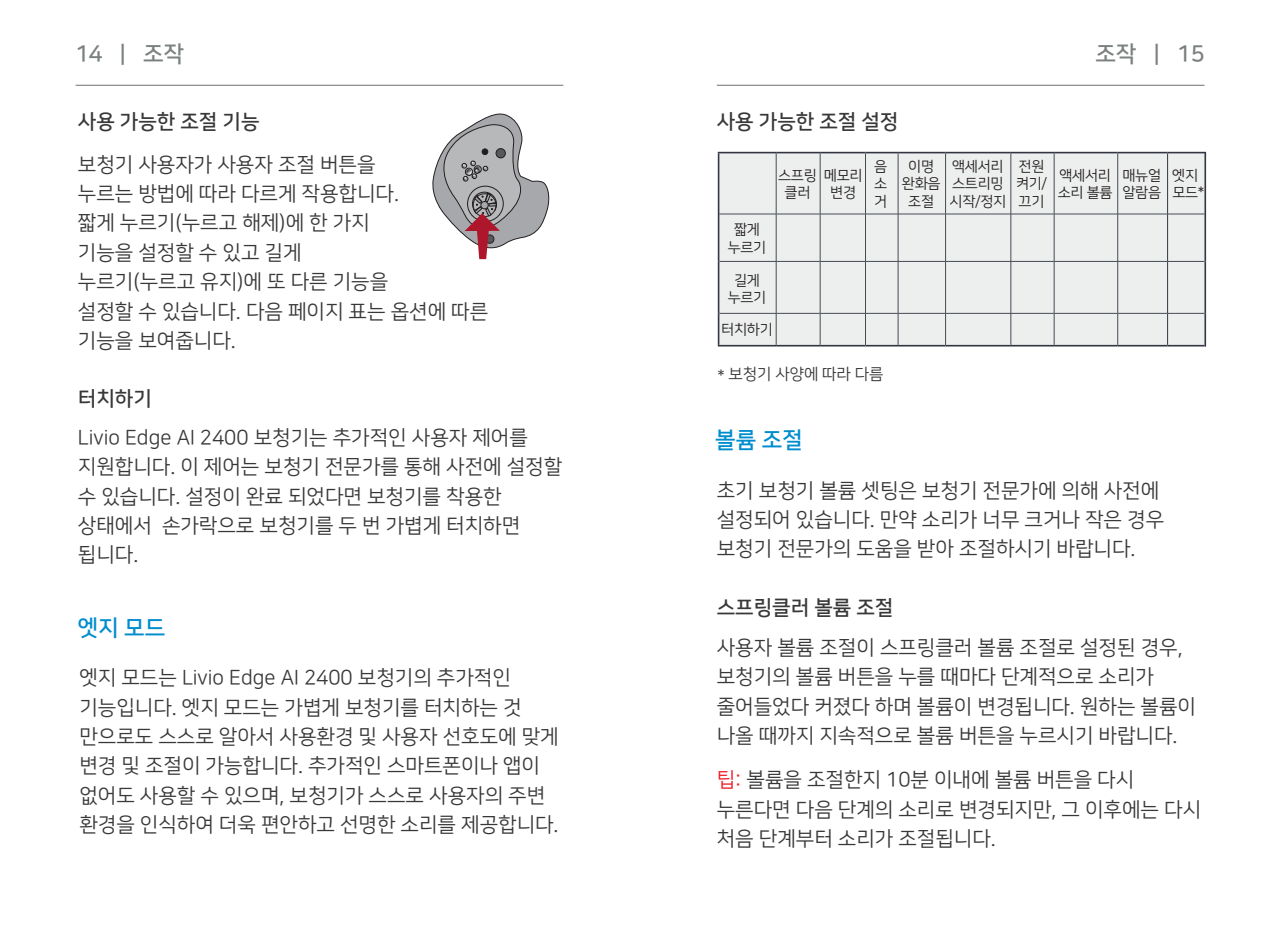
<style>
.page{position:relative;width:1276px;height:925px;background:#fff}
.page>*{position:absolute;margin:0;border:0;box-sizing:border-box;transform-origin:0 0}
.t1{font:22.5px "Nanum Square B";color:#7b8080}
.t2{font:22.5px "Nanum Square B";letter-spacing:-.005em;color:#008dce}
.t3{font:20.25px/29.2px "Nanum Square R";color:#383839}
.t4{font:20.25px "Nanum Square B";color:#383839}
.t5{font:15.75px "Nanum Square R";letter-spacing:-.005em;color:#383839}
.t6{font:14.4px/17.3px "Nanum Square R";letter-spacing:-.02em;color:#231f20;text-align:center}
.s1{font-family:"Nanum Square B"}
.s2{color:#ee1d23}
</style>
<div class="page">
<hr style="left:76px;top:85px;width:487px;height:1px;background:#7b8080">
<hr style="left:717px;top:85px;width:487px;height:1px;background:#7b8080">
<svg style="left:432px;top:114px;width:117px;height:145px"></svg>
<div style="left:719px;top:153px;width:485px;height:192px;background:#edeeee"></div>
<hr style="left:776px;top:153px;width:1px;height:61px;background:#464b54">
<hr style="left:820px;top:153px;width:1px;height:61px;background:#464b54">
<hr style="left:865px;top:153px;width:1px;height:61px;background:#464b54">
<hr style="left:897px;top:153px;width:1px;height:61px;background:#464b54">
<hr style="left:719px;top:214px;width:57px;height:1px;background:#464b54">
<hr style="left:776px;top:214px;width:44px;height:1px;background:#464b54">
<hr style="left:776px;top:214px;width:1px;height:47px;background:#464b54">
<hr style="left:820px;top:214px;width:45px;height:1px;background:#464b54">
<hr style="left:820px;top:214px;width:1px;height:47px;background:#464b54">
<hr style="left:898px;top:214px;width:47px;height:1px;background:#464b54">
<hr style="left:1010px;top:214px;width:44px;height:1px;background:#464b54">
<hr style="left:1054px;top:214px;width:64px;height:1px;background:#464b54">
<hr style="left:719px;top:261px;width:57px;height:1px;background:#464b54">
<hr style="left:776px;top:261px;width:44px;height:1px;background:#464b54">
<hr style="left:776px;top:262px;width:1px;height:51px;background:#464b54">
<hr style="left:820px;top:261px;width:45px;height:1px;background:#464b54">
<hr style="left:820px;top:262px;width:1px;height:51px;background:#464b54">
<hr style="left:865px;top:262px;width:1px;height:51px;background:#464b54">
<hr style="left:898px;top:261px;width:47px;height:1px;background:#464b54">
<hr style="left:897px;top:262px;width:1px;height:51px;background:#464b54">
<hr style="left:1010px;top:261px;width:44px;height:1px;background:#464b54">
<hr style="left:1054px;top:261px;width:64px;height:1px;background:#464b54">
<hr style="left:719px;top:313px;width:57px;height:1px;background:#464b54">
<hr style="left:776px;top:313px;width:44px;height:1px;background:#464b54">
<hr style="left:776px;top:314px;width:1px;height:31px;background:#464b54">
<hr style="left:820px;top:313px;width:45px;height:1px;background:#464b54">
<hr style="left:820px;top:314px;width:1px;height:31px;background:#464b54">
<hr style="left:897px;top:314px;width:1px;height:31px;background:#464b54">
<hr style="left:945px;top:313px;width:66px;height:1px;background:#464b54">
<hr style="left:865px;top:214px;width:33px;height:1px;background:#464b54">
<hr style="left:865px;top:214px;width:1px;height:47px;background:#464b54">
<hr style="left:897px;top:214px;width:1px;height:47px;background:#464b54">
<hr style="left:945px;top:214px;width:66px;height:1px;background:#464b54">
<hr style="left:1117px;top:214px;width:50px;height:1px;background:#464b54">
<hr style="left:1167px;top:214px;width:37px;height:1px;background:#464b54">
<hr style="left:865px;top:261px;width:33px;height:1px;background:#464b54">
<hr style="left:945px;top:261px;width:66px;height:1px;background:#464b54">
<hr style="left:1117px;top:261px;width:50px;height:1px;background:#464b54">
<hr style="left:1167px;top:261px;width:37px;height:1px;background:#464b54">
<hr style="left:865px;top:313px;width:33px;height:1px;background:#464b54">
<hr style="left:865px;top:314px;width:1px;height:31px;background:#464b54">
<hr style="left:898px;top:313px;width:47px;height:1px;background:#464b54">
<hr style="left:1010px;top:313px;width:44px;height:1px;background:#464b54">
<hr style="left:1054px;top:313px;width:63px;height:1px;background:#464b54">
<hr style="left:1118px;top:313px;width:49px;height:1px;background:#464b54">
<hr style="left:1167px;top:313px;width:37px;height:1px;background:#464b54">
<hr style="left:1117px;top:153px;width:1px;height:61px;background:#464b54">
<hr style="left:1117px;top:262px;width:1px;height:51px;background:#464b54">
<hr style="left:1117px;top:313px;width:1px;height:32px;background:#464b54">
<hr style="left:1117px;top:214px;width:1px;height:47px;background:#464b54">
<hr style="left:1053px;top:153px;width:1px;height:61px;background:#464b54">
<hr style="left:1053px;top:214px;width:1px;height:47px;background:#464b54">
<hr style="left:1053px;top:262px;width:1px;height:51px;background:#464b54">
<hr style="left:1053px;top:313px;width:1px;height:32px;background:#464b54">
<hr style="left:1010px;top:153px;width:1px;height:61px;background:#464b54">
<hr style="left:1010px;top:262px;width:1px;height:51px;background:#464b54">
<hr style="left:1010px;top:214px;width:1px;height:47px;background:#464b54">
<hr style="left:1010px;top:314px;width:1px;height:31px;background:#464b54">
<hr style="left:945px;top:153px;width:1px;height:61px;background:#464b54">
<hr style="left:945px;top:262px;width:1px;height:51px;background:#464b54">
<hr style="left:945px;top:214px;width:1px;height:47px;background:#464b54">
<hr style="left:945px;top:314px;width:1px;height:31px;background:#464b54">
<hr style="left:718px;top:152px;width:58px;height:1px;background:#323640">
<hr style="left:776px;top:152px;width:44px;height:1px;background:#323640">
<hr style="left:820px;top:152px;width:45px;height:1px;background:#323640">
<hr style="left:865px;top:152px;width:33px;height:1px;background:#323640">
<hr style="left:898px;top:152px;width:47px;height:1px;background:#323640">
<hr style="left:945px;top:152px;width:66px;height:1px;background:#323640">
<hr style="left:1011px;top:152px;width:43px;height:1px;background:#323640">
<hr style="left:1054px;top:152px;width:63px;height:1px;background:#323640">
<hr style="left:1117px;top:152px;width:50px;height:1px;background:#323640">
<hr style="left:1167px;top:152px;width:38px;height:1px;background:#323640">
<hr style="left:718px;top:345px;width:58px;height:1px;background:#323640">
<hr style="left:776px;top:345px;width:44px;height:1px;background:#323640">
<hr style="left:820px;top:345px;width:45px;height:1px;background:#323640">
<hr style="left:945px;top:345px;width:66px;height:1px;background:#323640">
<hr style="left:865px;top:345px;width:33px;height:1px;background:#323640">
<hr style="left:898px;top:345px;width:47px;height:1px;background:#323640">
<hr style="left:1011px;top:345px;width:43px;height:1px;background:#323640">
<hr style="left:1054px;top:345px;width:63px;height:1px;background:#323640">
<hr style="left:1117px;top:345px;width:50px;height:1px;background:#323640">
<hr style="left:1167px;top:345px;width:37px;height:1px;background:#323640">
<hr style="left:1204px;top:152px;width:2px;height:62px;background:#323640">
<hr style="left:1204px;top:214px;width:2px;height:47px;background:#323640">
<hr style="left:1204px;top:261px;width:2px;height:52px;background:#323640">
<hr style="left:1204px;top:313px;width:2px;height:34px;background:#323640">
<hr style="left:718px;top:153px;width:1px;height:61px;background:#323640">
<hr style="left:718px;top:214px;width:1px;height:47px;background:#323640">
<hr style="left:718px;top:261px;width:1px;height:52px;background:#323640">
<hr style="left:718px;top:313px;width:1px;height:32px;background:#323640">
<hr style="left:1167px;top:153px;width:1px;height:61px;background:#323640">
<hr style="left:1167px;top:262px;width:1px;height:51px;background:#323640">
<hr style="left:1167px;top:214px;width:1px;height:47px;background:#323640">
<hr style="left:1167px;top:314px;width:1px;height:31px;background:#323640">
<p class="t1" style="left:75px;top:42px;width:111px">14 | 조작</p>
<p class="t1" style="left:1095px;top:42px;width:111px">조작 | 15</p>
<p class="t3" style="left:78px;top:101px;width:299px;line-height:42.8px"><span class="s1">사용 가능한 조절 기능<br></span>보청기 사용자가 사용자 조절 버튼을</p>
<p class="t3" style="left:78px;top:180px;width:412px">누르는 방법에 따라 다르게 작용합니다.<br>짧게 누르기(누르고 해제)에 한 가지<br>기능을 설정할 수 있고 길게<br>누르기(누르고 유지)에 또 다른 기능을<br>설정할 수 있습니다. 다음 페이지 표는 옵션에 따른 기능을 보여줍니다.</p>
<p class="t3" style="left:78px;top:379px;width:451px;line-height:39.4px"><span class="s1">터치하기<br></span>Livio Edge AI 2400 보청기는 추가적인 사용자 제어를</p>
<p class="t3" style="left:78px;top:453px;width:486px">지원합니다. 이 제어는 보청기 전문가를 통해 사전에 설정할 수 있습니다. 설정이 완료 되었다면 보청기를 착용한 상태에서 손가락으로 보청기를 두 번 가볍게 터치하면 됩니다.</p>
<p class="t2" style="left:78px;top:615px;width:89px">엣지 모드</p>
<p class="t3" style="left:79px;top:664px;width:481px">엣지 모드는 Livio Edge AI 2400 보청기의 추가적인 기능입니다. 엣지 모드는 가볍게 보청기를 터치하는 것 만으로도 스스로 알아서 사용환경 및 사용자 선호도에 맞게 변경 및 조절이 가능합니다. 추가적인 스마트폰이나 앱이 없어도 사용할 수 있으며, 보청기가 스스로 사용자의 주변 환경을 인식하여 더욱 편안하고 선명한 소리를 제공합니다.</p>
<p class="t4" style="left:717px;top:111px;width:183px">사용 가능한 조절 설정</p>
<p class="t6" style="left:778px;top:167px;width:40px">스프링 클러</p>
<p class="t6" style="left:824px;top:167px;width:40px">메모리 변경</p>
<p class="t6" style="left:1016px;top:158px;width:33px;text-align:left">전원 켜기/ 끄기</p>
<p class="t6" style="left:902px;top:158px;width:40px">이명 완화음 조절</p>
<p class="t6" style="left:949px;top:158px;width:58px;text-align:left">액세서리 스트리밍 시작/정지</p>
<p class="t6" style="left:1057px;top:167px;width:56px;text-align:left">액세서리 소리 볼륨</p>
<p class="t6" style="left:1122px;top:167px;width:40px;text-align:left">매뉴얼 알람음</p>
<p class="t6" style="left:1172px;top:167px;width:34px;text-align:left">엣지 모드*</p>
<p class="t6" style="left:874px;top:158px;width:15px;text-align:justify">음 소 거</p>
<p class="t6" style="left:727px;top:221px;width:40px">짧게 누르기</p>
<p class="t6" style="left:727px;top:272px;width:40px">길게 누르기</p>
<p class="t6" style="left:721px;top:321px;width:53px">터치하기</p>
<p class="t5" style="left:717px;top:365px;width:167px">* 보청기 사양에 따라 다름</p>
<p class="t2" style="left:715px;top:428px;width:89px">볼륨 조절</p>
<p class="t3" style="left:717px;top:476px;width:449px">초기 보청기 볼륨 셋팅은 보청기 전문가에 의해 사전에 설정되어 있습니다. 만약 소리가 너무 크거나 작은 경우 보청기 전문가의 도움을 받아 조절하시기 바랍니다.</p>
<p class="t4" style="left:717px;top:597px;width:178px">스프링클러 볼륨 조절</p>
<p class="t3" style="left:717px;top:633px;width:481px">사용자 볼륨 조절이 스프링클러 볼륨 조절로 설정된 경우, 보청기의 볼륨 버튼을 누를 때마다 단계적으로 소리가 줄어들었다 커졌다 하며 볼륨이 변경됩니다. 원하는 볼륨이 나올 때까지 지속적으로 볼륨 버튼을 누르시기 바랍니다.</p>
<p class="t3" style="left:717px;top:766px;width:486px"><span class="s2">팁:</span> 볼륨을 조절한지 10분 이내에 볼륨 버튼을 다시 누른다면 다음 단계의 소리로 변경되지만, 그 이후에는 다시 처음 단계부터 소리가 조절됩니다.</p>
</div>
